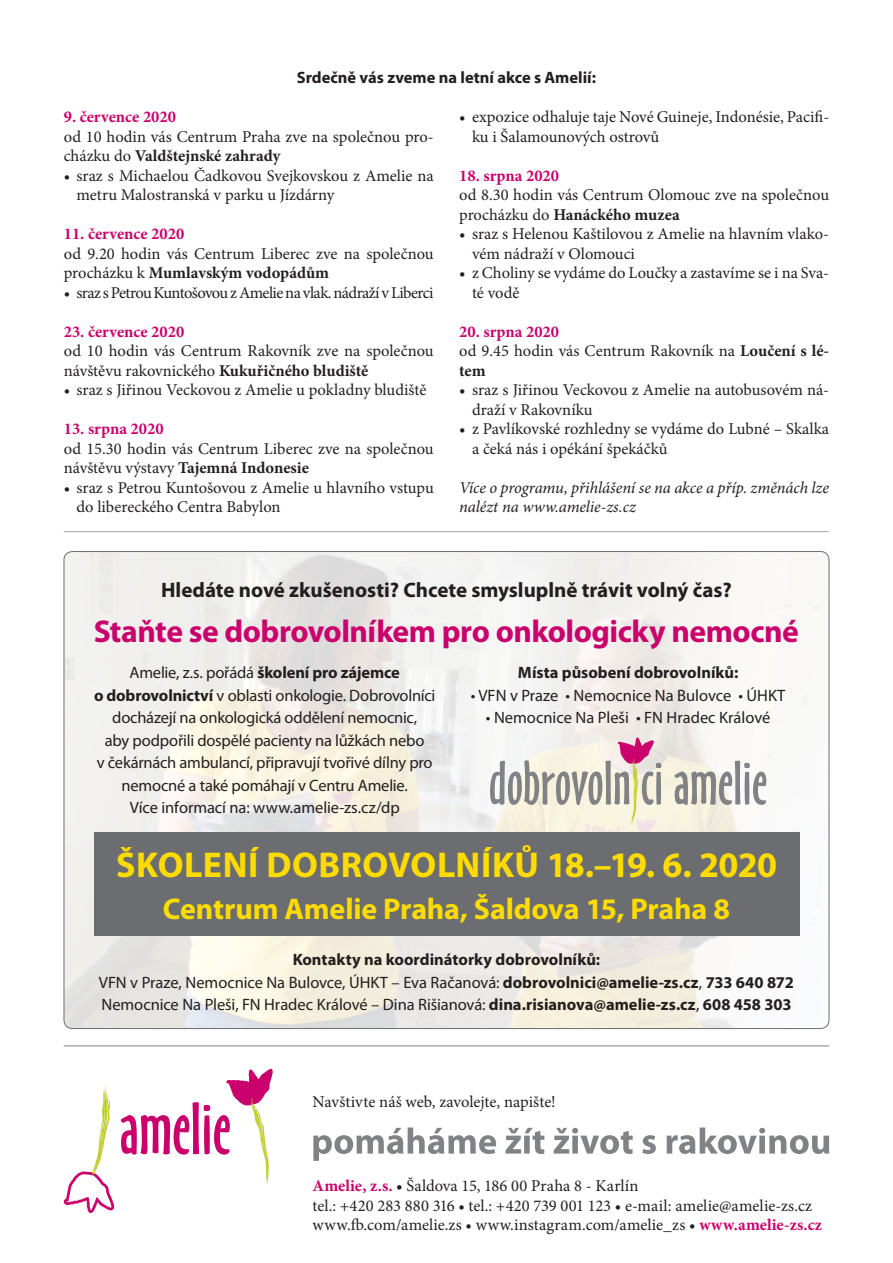
<style>
.page{position:relative;width:893px;height:1263px;background:#fff}
.page>*{position:absolute;margin:0;border:0;box-sizing:border-box;transform-origin:0 0}
.t1{font:700 36px "Myriad Pro";letter-spacing:.01em;color:#ffdc01}
.t2{font:700 31.65px "Myriad Pro";letter-spacing:-.015em;color:#ca016c}
.t3{font:700 30px "Myriad Pro";letter-spacing:-.01em;color:#ffdc01}
.t4{font:700 21px "Myriad Pro";color:#231f20}
.t5{font:16.5px/19.5px "Minion Pro";color:#231f20}
.t6{font:16.5px/22.5px "Myriad Pro";letter-spacing:-.01em;color:#231f20;text-align:center}
.t7{font:700 16.5px/22.5px "Myriad Pro";color:#231f20;text-align:center}
.t8{font:italic 16.5px/19.5px "Minion Pro";letter-spacing:-.005em;color:#231f20}
.t9{font:700 16.5px "Minion Pro";color:#ca016c}
.t10{font:16.5px "Minion Pro";letter-spacing:-.035em;color:#231f20}
.s1{font-weight:700}
.s2{font-weight:700;color:#ca016c}
.s3{font-weight:400}
</style>
<div class="page">
<svg style="left:313px;top:1127px;width:516px;height:34px"></svg>
<svg style="left:64px;top:1086px;width:50px;height:127px"></svg>
<svg style="left:121px;top:1069px;width:152px;height:114px"></svg>
<hr style="left:64px;top:1045px;width:765px;height:1px;background:#808285">
<hr style="left:64px;top:531px;width:765px;height:1px;background:#a8a9ad">
<div style="left:94px;top:833px;width:705px;height:103px;background:#6c6d70"></div>
<svg style="left:490px;top:737px;width:171px;height:87px"></svg>
<svg style="left:674px;top:761px;width:92px;height:44px"></svg>
<p class="t7" style="left:297px;top:66px;width:301px">Srdečně vás zveme na letní akce s Amelií:</p>
<p class="t9" style="left:64px;top:105px;width:114px">9. července 2020</p>
<p class="t5" style="left:64px;top:127px;width:371px">od 10 hodin vás Centrum Praha zve na společnou pro&shy;cházku do <span class="s1">Valdštejnské zahrady</span></p>
<p class="t5" style="left:77px;top:166px;width:359px;text-indent:-13px">• sraz s Michaelou Čadkovou Svejkovskou z Amelie na metru Malostranská v parku u Jízdárny</p>
<p class="t9" style="left:64px;top:222px;width:122px">11. července 2020</p>
<p class="t5" style="left:64px;top:244px;width:371px">od 9.20 hodin vás Centrum Liberec zve na společnou procházku k <span class="s1">Mumlavským vodopádům</span></p>
<p class="t10" style="left:64px;top:281px;width:371px">• sraz s Petrou Kuntošovou z Amelie na vlak. nádraží v Liberci</p>
<p class="t9" style="left:64px;top:320px;width:122px">23. července 2020</p>
<p class="t5" style="left:64px;top:341px;width:371px">od 10 hodin vás Centrum Rakovník zve na společnou návštěvu rakovnického <span class="s1">Kukuřičného bludiště</span></p>
<p class="t5" style="left:64px;top:380px;width:364px">• sraz s Jiřinou Veckovou z Amelie u pokladny bludiště</p>
<p class="t9" style="left:64px;top:417px;width:101px">13. srpna 2020</p>
<p class="t5" style="left:64px;top:439px;width:371px">od 15.30 hodin vás Centrum Liberec zve na společnou návštěvu výstavy <span class="s1">Tajemná Indonesie</span></p>
<p class="t5" style="left:77px;top:478px;width:359px;text-indent:-13px">• sraz s Petrou Kuntošovou z Amelie u hlavního vstupu do libereckého Centra Babylon</p>
<p class="t5" style="left:472px;top:107px;width:359px;text-indent:-13px">• expozice odhaluje taje Nové Guineje, Indonésie, Pacifi&shy;ku i Šalamounových ostrovů</p>
<p class="t9" style="left:459px;top:164px;width:101px">18. srpna 2020</p>
<p class="t5" style="left:459px;top:185px;width:371px">od 8.30 hodin vás Centrum Olomouc zve na společnou procházku do <span class="s1">Hanáckého muzea</span></p>
<p class="t5" style="left:472px;top:224px;width:359px;text-indent:-13px">• sraz s Helenou Kaštilovou z Amelie na hlavním vlako&shy;vém nádraží v Olomouci</p>
<p class="t5" style="left:472px;top:263px;width:359px;text-indent:-13px">• z Choliny se vydáme do Loučky a zastavíme se i na Sva&shy;té vodě</p>
<p class="t5" style="left:459px;top:322px;width:371px"><span class="s2">20. srpna 2020<br></span>od 9.45 hodin vás Centrum Rakovník na <span class="s1">Loučení s lé&shy;tem</span></p>
<p class="t5" style="left:472px;top:380px;width:359px;text-indent:-13px">• sraz s Jiřinou Veckovou z Amelie na autobusovém ná&shy;draží v Rakovníku</p>
<p class="t5" style="left:472px;top:419px;width:359px;text-indent:-13px">• z Pavlíkovské rozhledny se vydáme do Lubné – Skalka a čeká nás i opékání špekáčků</p>
<p class="t8" style="left:459px;top:478px;width:371px">Více o programu, přihlášení se na akce a příp. změnách lze nalézt na www.amelie-zs.cz</p>
<p class="t4" style="left:161px;top:576px;width:572px">Hledáte nové zkušenosti? Chcete smysluplně trávit volný čas?</p>
<h2 class="t2" style="left:94px;top:611px;width:707px">Staňte se dobrovolníkem pro onkologicky nemocné</h2>
<p class="t6" style="left:94px;top:661px;width:343px">Amelie, z.s. pořádá <span class="s1">školení pro zájemce<br>o dobrovolnictví</span> v oblasti onkologie. Dobrovolníci docházejí na onkologická oddělení nemocnic,<br>aby podpořili dospělé pacienty na lůžkách nebo<br>v čekárnách ambulancí, připravují tvořivé dílny pro nemocné a také pomáhají v Centru Amelie.<br>Více informací na: www.amelie-zs.cz/dp</p>
<p class="t7" style="left:518px;top:661px;width:222px">Místa působení dobrovolníků:</p>
<p class="t6" style="left:471px;top:684px;width:316px">• VFN v Praze • Nemocnice Na Bulovce • ÚHKT</p>
<p class="t6" style="left:486px;top:706px;width:286px">• Nemocnice Na Pleši • FN Hradec Králové</p>
<h1 class="t1" style="left:116px;top:841px;width:662px">Školení Dobrovolníků 18.–19. 6. 2020</h1>
<h3 class="t3" style="left:163px;top:889px;width:569px">Centrum Amelie Praha, Šaldova 15, Praha 8</h3>
<p class="t7" style="left:99px;top:948px;width:697px">kontakty na koordinátorky dobrovolníků:<br><span class="s3">VFN v Praze, Nemocnice Na Bulovce, ÚHKT – Eva Račanová:</span> dobrovolnici@amelie-zs.cz<span class="s3">,</span> 733 640 872<br><span class="s3">Nemocnice Na Pleši, FN Hradec Králové – Dina Rišianová:</span> dina.risianova@amelie-zs.cz<span class="s3">,</span> 608 458 303</p>
<p class="t5" style="left:313px;top:1092px;width:245px">Navštivte náš web, zavolejte, napište!</p>
<p class="t5" style="left:313px;top:1176px;width:511px"><span class="s2">Amelie, z.s.</span> <span class="s1">•</span> Šaldova 15, 186 00 Praha 8 - Karlín<br>tel.: +420 283 880 316 • tel.: +420 739 001 123 • e-mail: amelie@amelie-zs.cz www.fb.com/amelie.zs • www.instagram.com/amelie_zs • <span class="s2">www.amelie-zs.cz</span></p>
</div>
